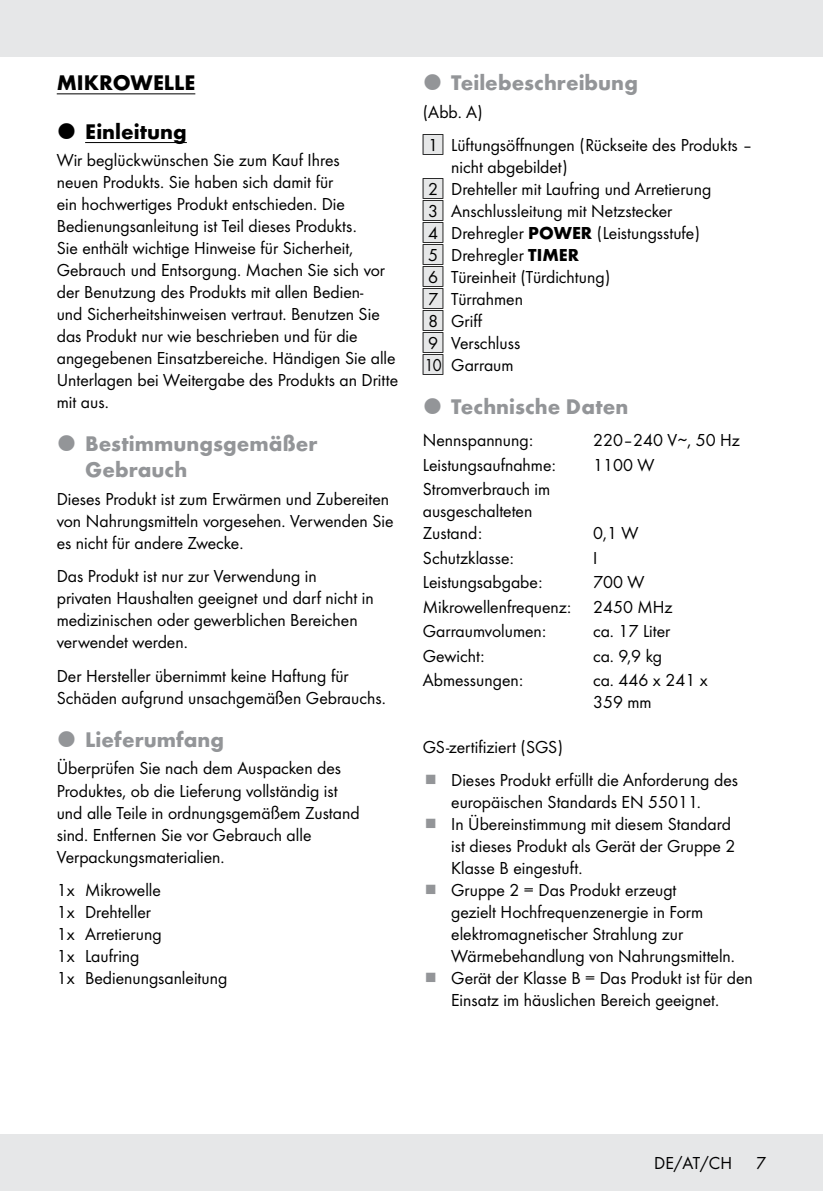
<style>
.page{position:relative;width:823px;height:1191px;background:#fff}
.page>*{position:absolute;margin:0;border:0;box-sizing:border-box;transform-origin:0 0}
.t1{font:700 22px/26px "Futura";color:#939598}
.t2{font:700 22px "Futura";color:#000}
.t3{font:18px/22px "Futura Boo";color:#000}
.s1{font-family:"IMP Lidl Num Box";font-size:15.8px;color:#e6e7e8}
.s2{font-family:"IMP Lidl Num Box";font-size:15.8px}
.s3{font-family:"Futura";font-weight:700}
</style>
<div class="page">
<div style="left:0;top:1134px;width:822px;height:57px;background:#e6e7e8"></div>
<div style="left:0;top:0;width:822px;height:57px;background:#e6e7e8"></div>
<hr style="left:57px;top:93px;width:138px;height:1px;background:#000">
<hr style="left:85px;top:142px;width:102px;height:1px;background:#000">
<p class="t2" style="left:57px;top:66px;width:140px">MIKROWELLE</p>
<p class="t2" style="left:85px;top:115px;width:103px">Einleitung</p>
<p class="t3" style="left:57px;top:148px;width:343px">Wir beglückwünschen Sie zum Kauf Ihres<br>neuen Produkts. Sie haben sich damit für<br>ein hochwertiges Produkt entschieden. Die Bedienungsanleitung ist Teil dieses Produkts.<br>Sie enthält wichtige Hinweise für Sicherheit, Gebrauch und Entsorgung. Machen Sie sich vor der Benutzung des Produkts mit allen Bedien-<br>und Sicherheitshinweisen vertraut. Benutzen Sie das Produkt nur wie beschrieben und für die angegebenen Einsatzbereiche. Händigen Sie alle Unterlagen bei Weitergabe des Produkts an Dritte mit aus.</p>
<p class="t1" style="left:85px;top:429px;width:234px">Bestimmungsgemäßer<br>Gebrauch</p>
<p class="t3" style="left:57px;top:487px;width:338px">Dieses Produkt ist zum Erwärmen und Zubereiten von Nahrungsmitteln vorgesehen. Verwenden Sie es nicht für andere Zwecke.</p>
<p class="t3" style="left:57px;top:564px;width:318px">Das Produkt ist nur zur Verwendung in privaten Haushalten geeignet und darf nicht in medizinischen oder gewerblichen Bereichen verwendet werden.</p>
<p class="t3" style="left:57px;top:664px;width:330px">Der Hersteller übernimmt keine Haftung für<br>Schäden aufgrund unsachgemäßen Gebrauchs.</p>
<p class="t1" style="left:85px;top:725px;width:140px">Lieferumfang</p>
<p class="t3" style="left:57px;top:756px;width:304px">Überprüfen Sie nach dem Auspacken des Produktes, ob die Lieferung vollständig ist und alle Teile in ordnungsgemäßem Zustand sind. Entfernen Sie vor Gebrauch alle Verpackungsmaterialien.</p>
<p class="t3" style="left:57px;top:878px;width:172px">1x Mikrowelle<br>1x Drehteller<br>1x Arretierung<br>1x Laufring<br>1x Bedienungsanleitung</p>
<p class="t1" style="left:451px;top:68px;width:188px">Teilebeschreibung</p>
<p class="t3" style="left:422px;top:94px;width:331px;line-height:33.4px">(Abb. A)<br><span class="s1">[</span><span class="s2">1]</span> Lüftungsöffnungen (Rückseite des Produkts –</p>
<p class="t3" style="left:422px;top:155px;width:290px;text-indent:28px">nicht abgebildet)<br><span class="s1">[</span><span class="s2">2]</span> Drehteller mit Laufring und Arretierung <span class="s1">[</span><span class="s2">3]</span> Anschlussleitung mit Netzstecker<br><span class="s1">[</span><span class="s2">4]</span> Drehregler <span class="s3">POWER</span> (Leistungsstufe) <span class="s1">[</span><span class="s2">5]</span> Drehregler <span class="s3">TIMER<br></span><span class="s1">[</span><span class="s2">6]</span> Tü reinheit (Tü rdichtung)<br><span class="s1">[</span><span class="s2">7]</span> Türrahmen<br><span class="s1">[</span><span class="s2">8]</span> Griff<br><span class="s1">[</span><span class="s2">9]</span> Verschluss<br><span class="s1">[</span><span class="s2">10]</span> Garraum</p>
<p class="t1" style="left:451px;top:392px;width:178px">Technische Daten</p>
<p class="t3" style="left:422px;top:428px;width:112px">Nennspannung:</p>
<p class="t3" style="left:592px;top:428px;width:148px">220–240 V∼, 50 Hz</p>
<p class="t3" style="left:422px;top:453px;width:134px">Leistungsaufnahme:</p>
<p class="t3" style="left:592px;top:453px;width:63px">1100 W</p>
<p class="t3" style="left:422px;top:477px;width:129px">Stromverbrauch im ausgeschalteten<br>Zustand:</p>
<p class="t3" style="left:592px;top:521px;width:47px">0,1 W</p>
<p class="t3" style="left:422px;top:546px;width:93px">Schutzklasse:</p>
<p class="t3" style="left:592px;top:546px;width:6px">I</p>
<p class="t3" style="left:422px;top:570px;width:121px">Leistungsabgabe:</p>
<p class="t3" style="left:422px;top:569px;width:251px;line-height:24.4px;text-indent:170px">700 W<br>Mikrowellenfrequenz: 2450 MHz<br>Garraumvolumen:</p>
<p class="t3" style="left:592px;top:619px;width:79px">ca. 17 Liter</p>
<p class="t3" style="left:422px;top:644px;width:63px">Gewicht:</p>
<p class="t3" style="left:592px;top:644px;width:70px">ca. 9,9 kg</p>
<p class="t3" style="left:422px;top:668px;width:102px">Abmessungen:</p>
<p class="t3" style="left:592px;top:668px;width:116px">ca. 446 x 241 x<br>359 mm</p>
<p class="t3" style="left:451px;top:729px;width:288px;line-height:33.4px;text-indent:-28px">GS-zertifiziert (SGS)<br>Dieses Produkt erfüllt die Anforderung des</p>
<p class="t3" style="left:451px;top:790px;width:303px">europäischen Standards EN 55011.<br>In Übereinstimmung mit diesem Standard<br>ist dieses Produkt als Gerät der Gruppe 2<br>Klasse B eingestuft.<br>Gruppe 2 = Das Produkt erzeugt<br>gezielt Hochfrequenzenergie in Form elektromagnetischer Strahlung zur Wärmebehandlung von Nahrungsmitteln.<br>Gerät der Klasse B = Das Produkt ist für den Einsatz im häuslichen Bereich geeignet.</p>
<p class="t3" style="left:654px;top:1151px;width:79px">DE/AT/CH</p>
<p class="t3" style="left:755px;top:1151px;width:11px">7</p>
</div>
